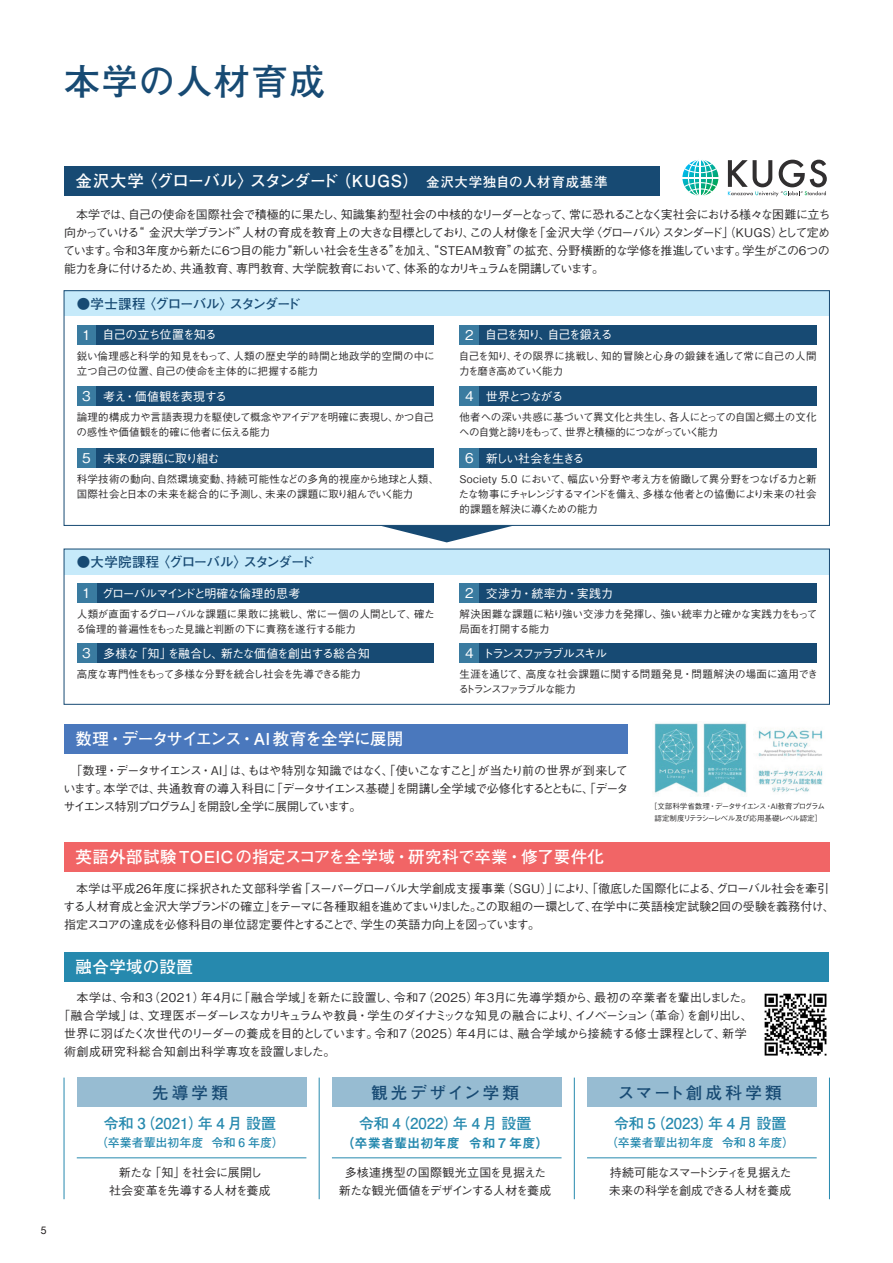
<style>
.page{position:relative;width:893px;height:1263px;background:#fff}
.page>*{position:absolute;margin:0;border:0;box-sizing:border-box;transform-origin:0 0}
.t1{font:700 36px "Futo Go B101 Pro";letter-spacing:.05em;color:#174a73}
.t2{font:700 16.5px "Futo Go B101 Pro";letter-spacing:.025em;color:#fff}
.t3{font:700 16.5px "Futo Go B101 Pro";letter-spacing:-.02em;color:#fff}
.t4{font:700 16.5px "Futo Go B101 Pro";letter-spacing:-.05em;color:#fff}
.t5{font:700 16.5px "Futo Go B101 Pro";letter-spacing:.15em;color:#174a73}
.t6{font:700 16.5px "Futo Go B101 Pro";letter-spacing:.145em;color:#174a73}
.t7{font:700 16.5px "Futo Go B101 Pro";letter-spacing:.195em;color:#174a73}
.t8{font:700 15px "Futo Go B101 Pro";color:#2689ae}
.t9{font:700 13.5px "Futo Go B101 Pro";letter-spacing:-.065em;color:#174a73}
.t10{font:13.2px "Midashi Go Pro MB31";color:#2689ae}
.t11{font:500 12px/18px "Gothic BBB Pro";letter-spacing:-.045em;color:#312f30;text-align:justify}
.t12{font:500 12px/18px "Gothic BBB Pro";letter-spacing:-.025em;color:#312f30;text-align:center}
.t13{font:500 12px "Gothic BBB Pro";letter-spacing:.04em;color:#312f30}
.t14{font:500 12px "Gothic BBB Pro";letter-spacing:-.075em;color:#fff}
.t15{font:500 12px "Gothic BBB Pro";letter-spacing:-.095em;color:#312f30}
.t16{font:500 12px/18px "Gothic BBB Pro";letter-spacing:-.09em;color:#312f30}
.t17{font:700 12px "Futo Go B101 Pro";color:#2689ae}
.t18{font:500 12px "Gothic BBB Pro";letter-spacing:-.17em;color:#fff}
.t19{font:500 12px "Gothic BBB Pro";letter-spacing:.01em;color:#fff}
.t20{font:500 12px "Gothic BBB Pro";letter-spacing:-.055em;color:#fff}
.t21{font:500 12px "Gothic BBB Pro";letter-spacing:-.015em;color:#fff}
.t22{font:500 12px "Gothic BBB Pro";letter-spacing:-.11em;color:#fff}
.t23{font:500 12px "Gothic BBB Pro";letter-spacing:-.1em;color:#fff}
.t24{font:500 10.5px/15px "Gothic BBB Pro";letter-spacing:-.025em;color:#312f30}
.t25{font:500 10.5px/15px "Gothic BBB Pro";letter-spacing:-.005em;color:#312f30}
.t26{font:500 10.5px/15px "Gothic BBB Pro";letter-spacing:-.065em;color:#312f30}
.t27{font:500 10.5px/15px "Gothic BBB Pro";color:#312f30}
.t28{font:500 10.5px "Gothic BBB Pro";letter-spacing:-.06em;color:#312f30}
.t29{font:10.5px "Helvetica Neue";color:#231f20}
.t30{font:500 7.5px/12px "Gothic BBB Pro";letter-spacing:-.08em;color:#312f30;text-align:center}
.s1{font-size:13.5px}
</style>
<div class="page">
<div style="left:77px;top:448px;width:19px;height:20px;background:#3a7ba0"></div>
<div style="left:96px;top:448px;width:338px;height:20px;background:#174a73"></div>
<div style="left:77px;top:387px;width:19px;height:19px;background:#3a7ba0"></div>
<div style="left:96px;top:387px;width:338px;height:19px;background:#174a73"></div>
<div style="left:77px;top:325px;width:19px;height:20px;background:#3a7ba0"></div>
<div style="left:96px;top:325px;width:338px;height:20px;background:#174a73"></div>
<div style="left:479px;top:448px;width:338px;height:20px;background:#174a73"></div>
<div style="left:96px;top:583px;width:338px;height:20px;background:#174a73"></div>
<div style="left:479px;top:583px;width:338px;height:20px;background:#174a73"></div>
<div style="left:479px;top:387px;width:338px;height:19px;background:#174a73"></div>
<div style="left:479px;top:325px;width:338px;height:20px;background:#174a73"></div>
<div style="left:64px;top:291px;width:765px;height:25px;background:#c6eafa"></div>
<div style="left:64px;top:549px;width:765px;height:25px;background:#c6eafa"></div>
<div style="left:77px;top:1077px;width:229px;height:30px;background:#97bcd2"></div>
<hr style="left:77px;top:1157px;width:229px;height:1px;background:#2689ae">
<div style="left:64px;top:842px;width:765px;height:29px;background:#f16566"></div>
<div style="left:64px;top:724px;width:563px;height:30px;background:#4a78bd"></div>
<div style="left:64px;top:549px;width:766px;height:156px;border:1px solid #174a73"></div>
<div style="left:64px;top:290px;width:766px;height:236px;border:1px solid #174a73"></div>
<div style="left:64px;top:166px;width:595px;height:30px;background:#174a73"></div>
<div style="left:332px;top:1077px;width:230px;height:30px;background:#97bcd2"></div>
<hr style="left:332px;top:1157px;width:230px;height:1px;background:#2689ae">
<div style="left:587px;top:1077px;width:230px;height:30px;background:#97bcd2"></div>
<hr style="left:587px;top:1157px;width:230px;height:1px;background:#2689ae">
<svg style="left:682px;top:160px;width:36px;height:36px"></svg>
<svg style="left:684px;top:160px;width:33px;height:36px"></svg>
<hr style="left:700px;top:160px;width:1px;height:36px;background:#fff">
<hr style="left:682px;top:177px;width:37px;height:1px;background:#fff">
<svg style="left:728px;top:160px;width:99px;height:36px"></svg>
<div style="left:64px;top:952px;width:765px;height:30px;background:#2689ae"></div>
<svg style="left:379px;top:525px;width:135px;height:17px"></svg>
<img style="left:654px;top:723px;width:169px;height:73px">
<div style="left:459px;top:387px;width:20px;height:19px;background:#3a7ba0"></div>
<div style="left:77px;top:583px;width:19px;height:20px;background:#3a7ba0"></div>
<div style="left:459px;top:583px;width:20px;height:20px;background:#3a7ba0"></div>
<div style="left:96px;top:643px;width:338px;height:20px;background:#174a73"></div>
<div style="left:479px;top:643px;width:338px;height:20px;background:#174a73"></div>
<div style="left:77px;top:643px;width:19px;height:20px;background:#3a7ba0"></div>
<div style="left:459px;top:643px;width:20px;height:20px;background:#3a7ba0"></div>
<div style="left:459px;top:325px;width:20px;height:20px;background:#3a7ba0"></div>
<div style="left:459px;top:448px;width:20px;height:20px;background:#3a7ba0"></div>
<hr style="left:64px;top:1077px;width:1px;height:122px;background:#2689ae">
<hr style="left:319px;top:1077px;width:1px;height:122px;background:#2689ae">
<hr style="left:574px;top:1077px;width:1px;height:122px;background:#2689ae">
<hr style="left:829px;top:1077px;width:1px;height:122px;background:#2689ae">
<img style="left:764px;top:993px;width:63px;height:63px">
<h1 class="t1" style="left:64px;top:53px;width:263px">本学の人材育成</h1>
<p class="t29" style="left:41px;top:1222px;width:7px">5</p>
<h2 class="t3" style="left:76px;top:167px;width:533px">金沢大学〈グローバル〉スタンダード（KUGS）<span class="s1">　金沢大学独自の人材育成基準</span></h2>
<p class="t11" style="left:63px;top:204px;width:769px">　本学では、自己の使命を国際社会で積極的に果たし、知識集約型社会の中核的なリーダーとなって、常に恐れることなく実社会における様々な困難に立ち向かっていける“ 金沢大学ブランド”人材の育成を教育上の大きな目標としており、この人材像を「金沢大学〈グローバル〉スタンダード」（KUGS）として定めています。令和3年度から新たに6つ目の能力“新しい社会を生きる”を加え、“STEAM教育”の拡充、分野横断的な学修を推進しています。学生がこの6つの能力を身に付けるため、共通教育、専門教育、大学院教育において、体系的なカリキュラムを開講しています。</p>
<p class="t9" style="left:77px;top:293px;width:226px">●学士課程〈グローバル〉スタンダード</p>
<p class="t14" style="left:80px;top:325px;width:138px"><span class="s1">１</span> 自己の立ち位置を知る</p>
<p class="t14" style="left:465px;top:325px;width:149px"><span class="s1">2</span> 自己を知り、自己を鍛える</p>
<p class="t27" style="left:77px;top:347px;width:359px">鋭い倫理感と科学的知見をもって、人類の歴史学的時間と地政学的空間の中に立つ自己の位置、自己の使命を主体的に把握する能力</p>
<p class="t24" style="left:459px;top:347px;width:359px">自己を知り、その限界に挑戦し、知的冒険と心身の鍛錬を通して常に自己の人間力を磨き高めていく能力</p>
<p class="t20" style="left:82px;top:387px;width:146px"><span class="s1">3</span> 考え・価値観を表現する</p>
<p class="t23" style="left:465px;top:387px;width:100px"><span class="s1">4</span> 世界とつながる</p>
<p class="t24" style="left:76px;top:408px;width:359px">論理的構成力や言語表現力を駆使して概念やアイデアを明確に表現し、かつ自己の感性や価値観を的確に他者に伝える能力</p>
<p class="t26" style="left:459px;top:408px;width:359px">他者への深い共感に基づいて異文化と共生し、各人にとっての自国と郷土の文化への自覚と誇りをもって、世界と積極的につながっていく能力</p>
<p class="t21" style="left:82px;top:449px;width:139px"><span class="s1">5</span> 未来の課題に取り組む</p>
<p class="t22" style="left:465px;top:448px;width:121px"><span class="s1">6</span> 新しい社会を生きる</p>
<p class="t25" style="left:77px;top:471px;width:364px">科学技術の動向、自然環境変動、持続可能性などの多角的視座から地球と人類、国際社会と日本の未来を総合的に予測し、未来の課題に取り組んでいく能力</p>
<p class="t24" style="left:459px;top:470px;width:360px;text-align:justify">Society 5.0 において、幅広い分野や考え方を俯瞰して異分野をつなげる力と新たな物事にチャレンジするマインドを備え、多様な他者との協働により未来の社会的課題を解決に導くための能力</p>
<p class="t9" style="left:77px;top:551px;width:239px">●大学院課程〈グローバル〉スタンダード</p>
<p class="t14" style="left:80px;top:584px;width:222px"><span class="s1">１</span> グローバルマインドと明確な倫理的思考</p>
<p class="t19" style="left:465px;top:584px;width:150px"><span class="s1">2</span> 交渉力・統率力・実践力</p>
<p class="t24" style="left:76px;top:605px;width:360px">人類が直面するグローバルな課題に果敢に挑戦し、常に一個の人間として、確たる倫理的普遍性をもった見識と判断の下に責務を遂行する能力</p>
<p class="t24" style="left:459px;top:605px;width:359px">解決困難な課題に粘り強い交渉力を発揮し、強い統率力と確かな実践力をもって局面を打開する能力</p>
<p class="t14" style="left:82px;top:644px;width:289px"><span class="s1">3</span> 多様な「知」を融合し、新たな価値を創出する総合知</p>
<p class="t18" style="left:465px;top:644px;width:144px"><span class="s1">4</span> トランスファラブルスキル</p>
<p class="t28" style="left:77px;top:666px;width:286px">高度な専門性をもって多様な分野を統合し社会を先導できる能力</p>
<p class="t24" style="left:458px;top:665px;width:361px">生涯を通じて、高度な社会課題に関する問題発見・問題解決の場面に適用できるトランスファラブルな能力</p>
<h2 class="t4" style="left:76px;top:726px;width:329px">数理・データサイエンス・AI 教育を全学に展開</h2>
<p class="t11" style="left:63px;top:760px;width:567px">　「数理・データサイエンス・AI」は、もはや特別な知識ではなく、「使いこなすこと」が当たり前の世界が到来しています。本学では、共通教育の導入科目に「データサイエンス基礎」を開講し全学域で必修化するとともに、「データサイエンス特別プログラム」を開設し全学に展開しています。</p>
<h2 class="t2" style="left:76px;top:843px;width:530px">英語外部試験TOEICの指定スコアを全学域・研究科で卒業・修了要件化</h2>
<p class="t30" style="left:650px;top:799px;width:177px">［文部科学省数理・データサイエンス・ＡＩ教育プログラム認定制度リテラシーレベル及び応用基礎レベル認定］</p>
<p class="t11" style="left:63px;top:878px;width:773px;text-align:left">　本学は平成26年度に採択された文部科学省「スーパーグローバル大学創成支援事業（SGU）」により、「徹底した国際化による、グローバル社会を牽引する人材育成と金沢大学ブランドの確立」をテーマに各種取組を進めてまいりました。この取組の一環として、在学中に英語検定試験2回の受験を義務付け、指定スコアの達成を必修科目の単位認定要件とすることで、学生の英語力向上を図っています。</p>
<h2 class="t2" style="left:76px;top:954px;width:119px">融合学域の設置</h2>
<p class="t13" style="left:64px;top:988px;width:690px">　本学は、令和3（2021）年4月に「融合学域」を新たに設置し、令和7（2025）年3月に先導学類から、最初の卒業者を輩出しました。</p>
<p class="t15" style="left:58px;top:1006px;width:696px">「融合学域」は、文理医ボーダーレスなカリキュラムや教員・学生のダイナミックな知見の融合により、イノベーション（革命）を創り出し、</p>
<p class="t12" style="left:64px;top:1023px;width:684px">世界に羽ばたく次世代のリーダーの養成を目的としています。令和7（2025）年4月には、融合学域から接続する修士課程として、新学</p>
<p class="t13" style="left:64px;top:1042px;width:273px">術創成研究科総合知創出科学専攻を設置しました。</p>
<h2 class="t7" style="left:152px;top:1080px;width:77px">先導学類</h2>
<h2 class="t6" style="left:371px;top:1080px;width:149px">観光デザイン学類</h2>
<h2 class="t5" style="left:618px;top:1080px;width:165px">スマート創成科学類</h2>
<p class="t8" style="left:104px;top:1111px;width:174px">令和 3（2021）年 4 月 設置</p>
<p class="t17" style="left:96px;top:1133px;width:190px">（卒業者輩出初年度 令和 6 年度）</p>
<p class="t8" style="left:359px;top:1111px;width:174px">令和 4（2022）年 4 月 設置</p>
<p class="t10" style="left:341px;top:1133px;width:209px">（卒業者輩出初年度 令和 7 年度）</p>
<p class="t8" style="left:614px;top:1111px;width:174px">令和 5（2023）年 4 月 設置</p>
<p class="t17" style="left:606px;top:1133px;width:190px">（卒業者輩出初年度 令和 8 年度）</p>
<p class="t11" style="left:109px;top:1162px;width:163px;text-align:center">新たな「知」を社会に展開し<br>社会変革を先導する人材を養成</p>
<p class="t12" style="left:339px;top:1162px;width:214px">多核連携型の国際観光立国を見据えた新たな観光価値をデザインする人材を養成</p>
<p class="t16" style="left:609px;top:1162px;width:184px">持続可能なスマートシティを見据えた未来の科学を創成できる人材を養成</p>
</div>
